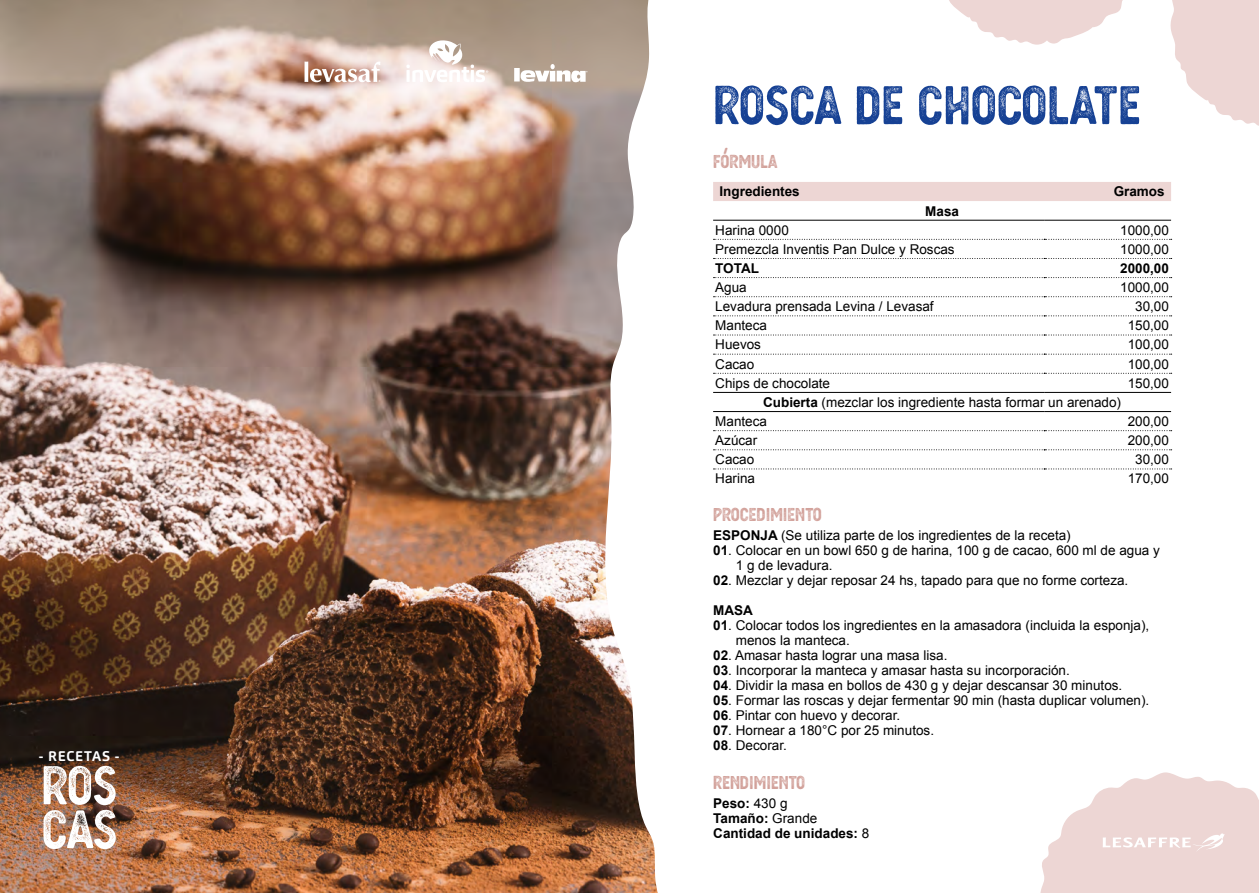
<style>
.page{position:relative;width:1259px;height:893px;background:#fff}
.page>*{position:absolute;margin:0;border:0;box-sizing:border-box;transform-origin:0 0}
.t1{font:52.5px "Berringer Aged";color:#164194}
.t2{font:52.2px/44px "Berringer Aged";letter-spacing:-.015em;color:#fff}
.t3{font:18px "Berringer Aged";color:#d2a19a}
.t4{font:700 13.95px "Carnas";letter-spacing:.05em;color:#fff}
.t5{font:13.5px/15px "Arial";color:#000}
.t6{font:700 13.5px/15px "Arial";color:#000}
.s1{font-weight:700}
.s2{font-weight:400}
</style>
<div class="page">
<img style="left:0;top:0;width:604px;height:893px">
<svg style="left:604px;top:0;width:569px;height:893px"></svg>
<svg style="left:1170px;top:0;width:89px;height:128px"></svg>
<svg style="left:931px;top:0;width:209px;height:45px"></svg>
<div style="left:713px;top:182px;width:458px;height:19px;background:#edd6d4"></div>
<svg style="left:713px;top:239px;width:458px;height:1px"></svg>
<svg style="left:713px;top:277px;width:458px;height:1px"></svg>
<svg style="left:713px;top:296px;width:458px;height:1px"></svg>
<svg style="left:713px;top:373px;width:458px;height:1px"></svg>
<svg style="left:713px;top:258px;width:458px;height:1px"></svg>
<svg style="left:713px;top:315px;width:458px;height:1px"></svg>
<svg style="left:713px;top:335px;width:458px;height:1px"></svg>
<svg style="left:713px;top:354px;width:458px;height:1px"></svg>
<svg style="left:713px;top:430px;width:458px;height:1px"></svg>
<svg style="left:713px;top:449px;width:458px;height:1px"></svg>
<svg style="left:713px;top:469px;width:458px;height:1px"></svg>
<hr style="left:713px;top:220px;width:331px;height:1px;background:#000">
<hr style="left:1044px;top:220px;width:127px;height:1px;background:#000">
<hr style="left:713px;top:392px;width:331px;height:1px;background:#000">
<hr style="left:1044px;top:392px;width:127px;height:1px;background:#000">
<hr style="left:713px;top:411px;width:331px;height:1px;background:#000">
<hr style="left:1044px;top:411px;width:127px;height:1px;background:#000">
<svg style="left:406px;top:39px;width:82px;height:43px"></svg>
<div style="left:514px;top:68px;width:6px;height:13px;background:#fff"></div>
<svg style="left:520px;top:64px;width:67px;height:19px"></svg>
<svg style="left:304px;top:61px;width:76px;height:21px"></svg>
<svg style="left:1039px;top:772px;width:220px;height:121px"></svg>
<p class="t4" style="left:39px;top:747px;width:82px">- RECETAS -</p>
<h2 class="t2" style="left:41px;top:763px;width:77px">ROS<br>CAS</h2>
<h1 class="t1" style="left:713px;top:64px;width:429px">ROSCA DE CHOCOLATE</h1>
<h3 class="t3" style="left:713px;top:147px;width:66px">FÓRMULA</h3>
<p class="t6" style="left:719px;top:185px;width:82px">Ingredientes</p>
<p class="t6" style="left:1113px;top:185px;width:53px">Gramos</p>
<p class="t6" style="left:925px;top:204px;width:35px">Masa</p>
<p class="t5" style="left:715px;top:223px;width:75px">Harina 0000</p>
<p class="t5" style="left:1120px;top:223px;width:50px">1000,00</p>
<p class="t5" style="left:715px;top:242px;width:241px">Premezcla Inventis Pan Dulce y Roscas</p>
<p class="t5" style="left:1120px;top:242px;width:50px">1000,00</p>
<p class="t6" style="left:715px;top:261px;width:45px">TOTAL</p>
<p class="t6" style="left:1120px;top:261px;width:50px">2000,00</p>
<p class="t5" style="left:715px;top:280px;width:33px">Agua</p>
<p class="t5" style="left:1120px;top:280px;width:50px">1000,00</p>
<p class="t5" style="left:715px;top:299px;width:220px">Levadura prensada Levina / Levasaf</p>
<p class="t5" style="left:1135px;top:299px;width:35px">30,00</p>
<p class="t5" style="left:715px;top:318px;width:53px">Manteca</p>
<p class="t5" style="left:1127px;top:318px;width:43px">150,00</p>
<p class="t5" style="left:715px;top:337px;width:47px">Huevos</p>
<p class="t5" style="left:1127px;top:337px;width:43px">100,00</p>
<p class="t5" style="left:715px;top:356px;width:41px">Cacao</p>
<p class="t5" style="left:1127px;top:356px;width:43px">100,00</p>
<p class="t5" style="left:715px;top:376px;width:116px">Chips de chocolate</p>
<p class="t5" style="left:1127px;top:376px;width:43px">150,00</p>
<p class="t5" style="left:715px;top:393px;width:407px;line-height:19.2px;text-indent:48px"><span class="s1">Cubierta</span> (mezclar los ingrediente hasta formar un arenado)<br>Manteca</p>
<p class="t5" style="left:1127px;top:414px;width:43px">200,00</p>
<p class="t5" style="left:715px;top:433px;width:44px">Azúcar</p>
<p class="t5" style="left:1127px;top:433px;width:43px">200,00</p>
<p class="t5" style="left:715px;top:452px;width:41px">Cacao</p>
<p class="t5" style="left:1135px;top:452px;width:35px">30,00</p>
<p class="t5" style="left:715px;top:471px;width:41px">Harina</p>
<p class="t5" style="left:1127px;top:471px;width:43px">170,00</p>
<h3 class="t3" style="left:713px;top:501px;width:110px">PROCEDIMIENTO</h3>
<p class="t5" style="left:713px;top:528px;width:359px"><span class="s1">ESPONJA</span> (Se utiliza parte de los ingredientes de la receta)</p>
<p class="t5" style="left:736px;top:543px;width:426px;text-indent:-23px"><span class="s1">01</span>. Colocar en un bowl 650 g de harina, 100 g de cacao, 600 ml de agua y<br>1 g de levadura.</p>
<p class="t5" style="left:713px;top:573px;width:416px"><span class="s1">02</span>. Mezclar y dejar reposar 24 hs, tapado para que no forme corteza.</p>
<p class="t6" style="left:713px;top:604px;width:41px">MASA</p>
<p class="t5" style="left:736px;top:618px;width:415px;text-indent:-23px"><span class="s1">01</span>. Colocar todos los ingredientes en la amasadora (incluida la esponja), menos la manteca.</p>
<p class="t5" style="left:713px;top:648px;width:236px"><span class="s1">02</span>. Amasar hasta lograr una masa lisa.</p>
<p class="t5" style="left:713px;top:663px;width:358px"><span class="s1">03</span>. Incorporar la manteca y amasar hasta su incorporación.</p>
<p class="t5" style="left:713px;top:678px;width:410px"><span class="s1">04</span>. Dividir la masa en bollos de 430 g y dejar descansar 30 minutos.</p>
<p class="t5" style="left:713px;top:693px;width:437px"><span class="s1">05</span>. Formar las roscas y dejar fermentar 90 min (hasta duplicar volumen).</p>
<p class="t5" style="left:713px;top:708px;width:188px"><span class="s1">06</span>. Pintar con huevo y decorar.</p>
<p class="t5" style="left:713px;top:723px;width:222px"><span class="s1">07</span>. Hornear a 180°C por 25 minutos.</p>
<p class="t5" style="left:713px;top:738px;width:75px"><span class="s1">08</span>. Decorar.</p>
<h3 class="t3" style="left:713px;top:768px;width:93px">RENDIMIENTO</h3>
<p class="t6" style="left:713px;top:796px;width:158px">Peso: <span class="s2">430 g<br></span>Tamaño: <span class="s2">Grande<br></span>Cantidad de unidades: <span class="s2">8</span></p>
</div>
